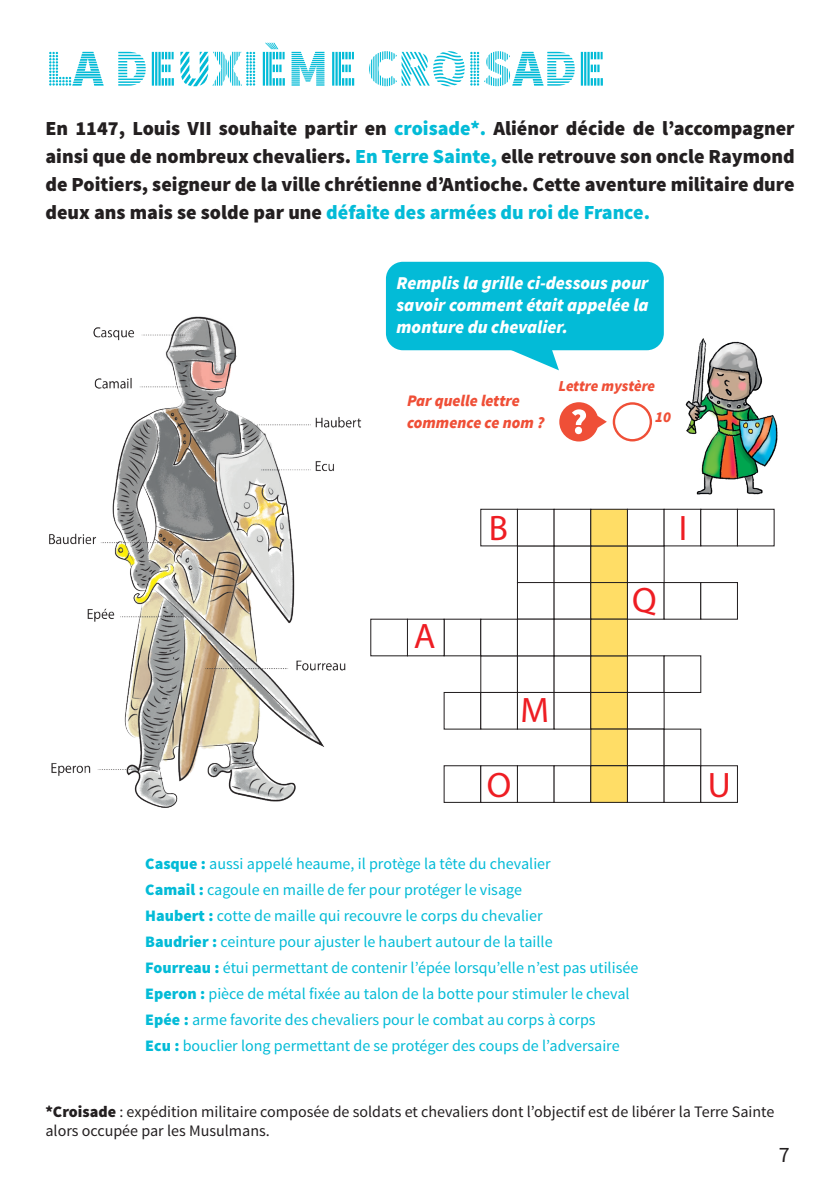
<style>
.page{position:relative;width:840px;height:1191px;background:#fff}
.page>*{position:absolute;margin:0;border:0;box-sizing:border-box;transform-origin:0 0}
.t1{font:52px "Source Sans Pro DISPLAY";color:#03bbd7}
.t2{font:35.4px "Myriad Pro";color:#ee1d23}
.t3{font:22px "Source Sans Pro";color:#231f20}
.t4{font:900 20px/28px "Source Sans Pro";color:#231f20;text-align:justify}
.t5{font:italic 900 18px/22px "Source Sans Pro";color:#fff;text-align:justify}
.t6{font:16px "Source Sans Pro";color:#03bbd7}
.t7{font:16px/19.2px "Source Sans Pro";color:#231f20}
.t8{font:italic 900 16px/22px "Source Sans Pro";color:#ef4f37}
.t9{font:italic 900 15.2px "Source Sans Pro";color:#ef4f37}
.s1{color:#03bbd7}
.s2{font-weight:900}
</style>
<div class="page">
<img style="left:49px;top:316px;width:327px;height:492px">
<img style="left:657px;top:332px;width:121px;height:163px">
<svg style="left:559px;top:402px;width:47px;height:39px"></svg>
<svg style="left:612px;top:402px;width:39px;height:39px"></svg>
<div style="left:386px;top:262px;width:277px;height:88px;background:#03bbd7;border-radius:17px"></div>
<svg style="left:502px;top:350px;width:56px;height:20px"></svg>
<div style="left:480px;top:509px;width:37px;height:37px;border:1px solid #231f20"></div>
<div style="left:516px;top:545px;width:38px;height:38px;border:1px solid #231f20"></div>
<div style="left:590px;top:546px;width:37px;height:36px;background:#fd6"></div>
<div style="left:590px;top:545px;width:37px;height:38px;border:1px solid #231f20"></div>
<div style="left:626px;top:545px;width:38px;height:38px;border:1px solid #231f20"></div>
<div style="left:516px;top:582px;width:38px;height:37px;border:1px solid #231f20"></div>
<div style="left:553px;top:582px;width:38px;height:37px;border:1px solid #231f20"></div>
<div style="left:590px;top:582px;width:37px;height:37px;background:#fd6"></div>
<div style="left:590px;top:582px;width:37px;height:37px;border:1px solid #231f20"></div>
<div style="left:626px;top:582px;width:38px;height:37px;border:1px solid #231f20"></div>
<div style="left:663px;top:582px;width:38px;height:37px;border:1px solid #231f20"></div>
<div style="left:700px;top:582px;width:37px;height:37px;border:1px solid #231f20"></div>
<div style="left:516px;top:655px;width:38px;height:38px;border:1px solid #231f20"></div>
<div style="left:590px;top:656px;width:37px;height:36px;background:#fd6"></div>
<div style="left:590px;top:655px;width:37px;height:38px;border:1px solid #231f20"></div>
<div style="left:626px;top:655px;width:38px;height:38px;border:1px solid #231f20"></div>
<div style="left:480px;top:692px;width:37px;height:37px;border:1px solid #231f20"></div>
<div style="left:516px;top:692px;width:38px;height:37px;border:1px solid #231f20"></div>
<div style="left:553px;top:692px;width:38px;height:37px;border:1px solid #231f20"></div>
<div style="left:590px;top:692px;width:37px;height:37px;background:#fd6"></div>
<div style="left:590px;top:692px;width:37px;height:37px;border:1px solid #231f20"></div>
<div style="left:626px;top:692px;width:38px;height:37px;border:1px solid #231f20"></div>
<div style="left:590px;top:729px;width:37px;height:36px;background:#fd6"></div>
<div style="left:626px;top:728px;width:38px;height:38px;border:1px solid #231f20"></div>
<div style="left:443px;top:618px;width:38px;height:38px;border:1px solid #231f20"></div>
<div style="left:370px;top:619px;width:37px;height:37px;background:#fff"></div>
<div style="left:480px;top:618px;width:37px;height:38px;border:1px solid #231f20"></div>
<div style="left:590px;top:619px;width:37px;height:37px;background:#fd6"></div>
<div style="left:516px;top:509px;width:38px;height:37px;border:1px solid #231f20"></div>
<div style="left:553px;top:509px;width:38px;height:37px;border:1px solid #231f20"></div>
<div style="left:590px;top:509px;width:37px;height:37px;background:#fd6"></div>
<div style="left:590px;top:509px;width:37px;height:37px;border:1px solid #231f20"></div>
<div style="left:626px;top:509px;width:38px;height:37px;border:1px solid #231f20"></div>
<div style="left:663px;top:509px;width:38px;height:37px;border:1px solid #231f20"></div>
<div style="left:700px;top:509px;width:37px;height:37px;border:1px solid #231f20"></div>
<div style="left:736px;top:509px;width:38px;height:37px;border:1px solid #231f20"></div>
<div style="left:443px;top:765px;width:38px;height:38px;border:1px solid #231f20"></div>
<div style="left:480px;top:765px;width:37px;height:38px;border:1px solid #231f20"></div>
<div style="left:516px;top:765px;width:38px;height:38px;border:1px solid #231f20"></div>
<div style="left:553px;top:765px;width:38px;height:38px;border:1px solid #231f20"></div>
<div style="left:590px;top:765px;width:37px;height:37px;background:#fd6"></div>
<div style="left:590px;top:765px;width:37px;height:38px;border:1px solid #231f20"></div>
<div style="left:626px;top:765px;width:38px;height:38px;border:1px solid #231f20"></div>
<div style="left:663px;top:765px;width:38px;height:38px;border:1px solid #231f20"></div>
<div style="left:700px;top:765px;width:37px;height:38px;border:1px solid #231f20"></div>
<p class="t1" style="left:45px;top:41px;width:561px">LA DEUXIÈME CROISADE</p>
<p class="t4" style="left:45px;top:116px;width:750px">En 1147, Louis VII souhaite partir en <span class="s1">croisade*.</span> Aliénor décide de l’accompagner ainsi que de nombreux chevaliers. <span class="s1">En Terre Sainte,</span> elle retrouve son oncle Raymond de Poitiers, seigneur de la ville chrétienne d’Antioche. Cette aventure militaire dure deux ans mais se solde par une <span class="s1">défaite des armées du roi de France.</span></p>
<p class="t5" style="left:396px;top:272px;width:253px">Remplis la grille ci-dessous pour savoir comment était appelée la monture du chevalier.</p>
<p class="t8" style="left:407px;top:390px;width:139px">Par quelle lettre commence ce nom ?</p>
<p class="t9" style="left:558px;top:376px;width:98px">Lettre mystère</p>
<p class="t9" style="left:655px;top:407px;width:17px">10</p>
<p class="t2" style="left:413px;top:614px;width:23px">A</p>
<p class="t2" style="left:488px;top:506px;width:21px">B</p>
<p class="t2" style="left:520px;top:688px;width:30px">M</p>
<p class="t2" style="left:632px;top:578px;width:26px">Q</p>
<p class="t2" style="left:678px;top:506px;width:10px">I</p>
<p class="t2" style="left:486px;top:763px;width:26px">O</p>
<p class="t2" style="left:707px;top:763px;width:24px">U</p>
<p class="t6" style="left:145px;top:853px;width:407px"><span class="s2">Casque :</span> aussi appelé heaume, il protège la tête du chevalier</p>
<p class="t6" style="left:145px;top:879px;width:378px"><span class="s2">Camail :</span> cagoule en maille de fer pour protéger le visage</p>
<p class="t6" style="left:145px;top:905px;width:398px"><span class="s2">Haubert :</span> cotte de maille qui recouvre le corps du chevalier</p>
<p class="t6" style="left:145px;top:931px;width:408px"><span class="s2">Baudrier :</span> ceinture pour ajuster le haubert autour de la taille</p>
<p class="t6" style="left:145px;top:957px;width:494px"><span class="s2">Fourreau :</span> étui permettant de contenir l’épée lorsqu’elle n’est pas utilisée</p>
<p class="t6" style="left:145px;top:983px;width:485px"><span class="s2">Eperon :</span> pièce de métal fixée au talon de la botte pour stimuler le cheval</p>
<p class="t6" style="left:145px;top:1009px;width:451px"><span class="s2">Epée :</span> arme favorite des chevaliers pour le combat au corps à corps</p>
<p class="t6" style="left:145px;top:1035px;width:475px"><span class="s2">Ecu :</span> bouclier long permettant de se protéger des coups de l’adversaire</p>
<p class="t7" style="left:45px;top:1102px;width:730px"><span class="s2">*Croisade</span> : expédition militaire composée de soldats et chevaliers dont l’objectif est de libérer la Terre Sainte alors occupée par les Musulmans.</p>
<h3 class="t3" style="left:778px;top:1141px;width:12px">7</h3>
</div>
